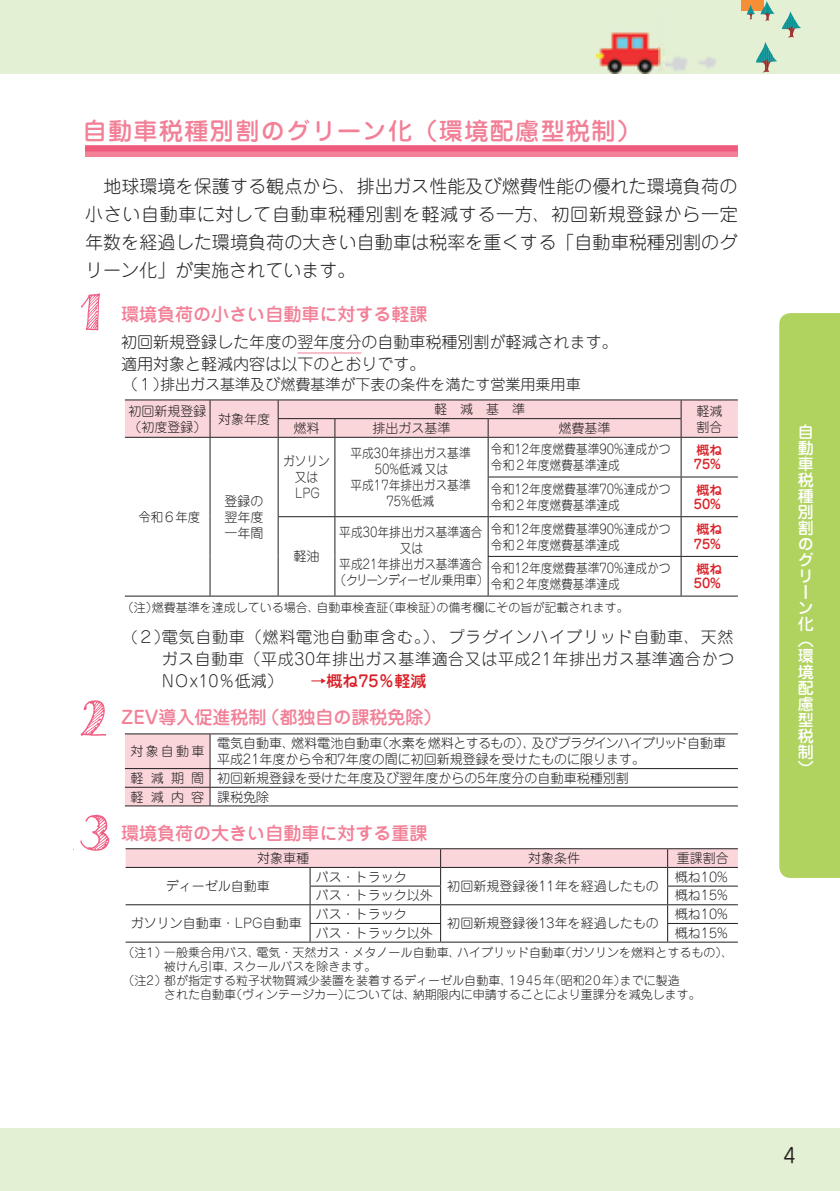
<style>
.page{position:relative;width:840px;height:1191px;background:#fff}
.page>*{position:absolute;margin:0;border:0;box-sizing:border-box;transform-origin:0 0}
.t1{font:500 24px "Jun 34 Pro";letter-spacing:.06em;color:#f28097}
.t2{font:20px "Jun 201 Pro";color:#231f20}
.t3{font:300 18px/28px "Jun 101 Pro";letter-spacing:.005em;color:#231f20;text-align:justify}
.t4{font:500 18px "Jun 34 Pro";color:#f28097}
.t5{font:300 16px/22.2px "Jun 101 Pro";color:#231f20}
.t6{font:500 16px/16px "Jun 34 Pro";color:#fff}
.t7{font:300 15px "Jun 101 Pro";color:#231f20}
.t8{font:300 13px/16px "Jun 101 Pro";color:#231f20}
.t9{font:300 13px/16px "Jun 101 Pro";color:#231f20;scale:.9 1}
.t10{font:500 13px/14px "Jun 34 Pro";color:#da2128}
.t11{font:300 13px "Jun 101 Pro";color:#231f20;scale:.95 1}
.t12{font:300 12px/14px "Jun 101 Pro";color:#231f20}
.t13{font:300 12px "Jun 101 Pro";letter-spacing:.075em;color:#231f20}
.s1{font-size:15px}
.s2{font-family:"Jun 34 Pro";font-weight:500;color:#da2128}
.s3{font-size:18px}
</style>
<div class="page">
<hr style="left:297px;top:352px;width:64px;height:1px;background:#f28097">
<hr style="left:125px;top:399px;width:85px;height:1px;background:#231f20">
<hr style="left:210px;top:399px;width:68px;height:1px;background:#231f20">
<hr style="left:278px;top:399px;width:57px;height:1px;background:#231f20">
<hr style="left:335px;top:399px;width:153px;height:1px;background:#231f20">
<hr style="left:488px;top:399px;width:192px;height:1px;background:#231f20">
<hr style="left:680px;top:399px;width:57px;height:1px;background:#231f20">
<svg style="left:125px;top:400px;width:612px;height:37px;background:#f0ced3"></svg>
<hr style="left:125px;top:437px;width:85px;height:1px;background:#231f20">
<hr style="left:210px;top:437px;width:68px;height:1px;background:#231f20">
<hr style="left:209px;top:438px;width:1px;height:39px;background:#231f20">
<hr style="left:278px;top:437px;width:57px;height:1px;background:#231f20">
<hr style="left:277px;top:438px;width:1px;height:39px;background:#231f20">
<hr style="left:335px;top:437px;width:153px;height:1px;background:#231f20">
<hr style="left:334px;top:438px;width:1px;height:39px;background:#231f20">
<hr style="left:209px;top:477px;width:1px;height:40px;background:#231f20">
<hr style="left:277px;top:477px;width:1px;height:39px;background:#231f20">
<hr style="left:334px;top:477px;width:1px;height:39px;background:#231f20">
<hr style="left:209px;top:517px;width:1px;height:39px;background:#231f20">
<hr style="left:277px;top:517px;width:1px;height:39px;background:#231f20">
<hr style="left:334px;top:517px;width:1px;height:39px;background:#231f20">
<hr style="left:209px;top:556px;width:1px;height:39px;background:#231f20">
<hr style="left:277px;top:556px;width:1px;height:39px;background:#231f20">
<hr style="left:334px;top:556px;width:1px;height:39px;background:#231f20">
<hr style="left:488px;top:437px;width:192px;height:1px;background:#231f20">
<hr style="left:487px;top:438px;width:1px;height:38px;background:#231f20">
<hr style="left:487px;top:477px;width:1px;height:39px;background:#231f20">
<hr style="left:487px;top:517px;width:1px;height:39px;background:#231f20">
<hr style="left:487px;top:557px;width:1px;height:38px;background:#231f20">
<hr style="left:680px;top:437px;width:57px;height:1px;background:#231f20">
<hr style="left:680px;top:438px;width:1px;height:38px;background:#231f20">
<hr style="left:487px;top:476px;width:193px;height:1px;background:#231f20">
<hr style="left:680px;top:477px;width:1px;height:39px;background:#231f20">
<hr style="left:488px;top:516px;width:192px;height:1px;background:#231f20">
<hr style="left:680px;top:517px;width:1px;height:39px;background:#231f20">
<hr style="left:487px;top:556px;width:193px;height:1px;background:#231f20">
<hr style="left:680px;top:557px;width:1px;height:38px;background:#231f20">
<hr style="left:488px;top:595px;width:192px;height:1px;background:#231f20">
<hr style="left:680px;top:476px;width:57px;height:1px;background:#231f20">
<hr style="left:277px;top:516px;width:58px;height:1px;background:#231f20">
<hr style="left:335px;top:516px;width:153px;height:1px;background:#231f20">
<hr style="left:680px;top:516px;width:57px;height:1px;background:#231f20">
<hr style="left:680px;top:556px;width:57px;height:1px;background:#231f20">
<hr style="left:125px;top:595px;width:85px;height:1px;background:#231f20">
<hr style="left:210px;top:595px;width:68px;height:1px;background:#231f20">
<hr style="left:278px;top:595px;width:57px;height:1px;background:#231f20">
<hr style="left:335px;top:595px;width:153px;height:1px;background:#231f20">
<hr style="left:680px;top:595px;width:57px;height:1px;background:#231f20">
<svg style="left:125px;top:848px;width:612px;height:93px"></svg>
<hr style="left:125px;top:941px;width:185px;height:1px;background:#231f20">
<hr style="left:310px;top:941px;width:130px;height:1px;background:#231f20">
<hr style="left:440px;top:941px;width:227px;height:1px;background:#231f20">
<hr style="left:667px;top:941px;width:70px;height:1px;background:#231f20">
<hr style="left:125px;top:733px;width:85px;height:1px;background:#231f20">
<hr style="left:210px;top:733px;width:527px;height:1px;background:#231f20">
<hr style="left:210px;top:768px;width:527px;height:1px;background:#231f20">
<hr style="left:210px;top:787px;width:527px;height:1px;background:#231f20">
<svg style="left:125px;top:734px;width:85px;height:71px;background:#f1ced3"></svg>
<hr style="left:125px;top:805px;width:85px;height:1px;background:#231f20">
<hr style="left:210px;top:805px;width:527px;height:1px;background:#231f20">
<svg style="left:85px;top:151px;width:652px;height:6px;background:#f17c94"></svg>
<div style="left:85px;top:146px;width:652px;height:5px;background:#f05b7d"></div>
<div style="left:0;top:0;width:839px;height:74px;background:#e4f0d4"></div>
<div style="left:741px;top:0;width:22px;height:11px;background:#f68e36"></div>
<svg style="left:746px;top:1px;width:54px;height:72px"></svg>
<img style="left:596px;top:32px;width:120px;height:42px">
<div style="left:0;top:1128px;width:839px;height:63px;background:#e4f0d4"></div>
<svg style="left:81px;top:293px;width:20px;height:37px"></svg>
<svg style="left:80px;top:700px;width:27px;height:36px"></svg>
<svg style="left:80px;top:814px;width:30px;height:37px"></svg>
<svg style="left:779px;top:313px;width:60px;height:565px;background:#b1d363"></svg>
<h1 class="t1" style="left:83px;top:112px;width:559px">自動車税種別割のグリーン化（環境配慮型税制）</h1>
<h3 class="t3" style="left:85px;top:170px;width:653px">　地球環境を保護する観点から、排出ガス性能及び燃費性能の優れた環境負荷の小さい自動車に対して自動車税種別割を軽減する一方、初回新規登録から一定年数を経過した環境負荷の大きい自動車は税率を重くする「自動車税種別割のグリーン化」が実施されています。</h3>
<h3 class="t4" style="left:85px;top:300px;width:344px">　　環境負荷の小さい自動車に対する軽課</h3>
<p class="t5" style="left:121px;top:329px;width:498px">初回新規登録した年度の翌年度分の自動車税種別割が軽減されます。適用対象と軽減内容は以下のとおりです。</p>
<p class="t7" style="left:85px;top:372px;width:497px">　　（１）排出ガス基準及び燃費基準が下表の条件を満たす営業用乗用車</p>
<p class="t8" style="left:128px;top:401px;width:79px">初回新規登録（初度登録）</p>
<p class="t8" style="left:218px;top:409px;width:53px">対象年度</p>
<p class="t8" style="left:434px;top:400px;width:92px">軽　減　基　準</p>
<p class="t8" style="left:696px;top:401px;width:27px">軽減</p>
<p class="t8" style="left:293px;top:418px;width:27px">燃料</p>
<p class="t8" style="left:372px;top:418px;width:79px">排出ガス基準</p>
<p class="t8" style="left:558px;top:418px;width:53px">燃費基準</p>
<p class="t8" style="left:696px;top:417px;width:27px">割合</p>
<p class="t9" style="left:283px;top:451px;width:53px;text-align:center">ガソリン又は<br>LPG</p>
<p class="t9" style="left:350px;top:443px;width:135px;text-align:center">平成30年排出ガス基準<br>50%低減又は<br>平成17年排出ガス基準<br>75%低減</p>
<p class="t9" style="left:490px;top:440px;width:201px">令和12年度燃費基準90%達成かつ令和２年度燃費基準達成</p>
<p class="t10" style="left:693px;top:442px;width:30px">概ね<br>75%</p>
<p class="t9" style="left:490px;top:479px;width:201px">令和12年度燃費基準70%達成かつ令和２年度燃費基準達成</p>
<p class="t10" style="left:693px;top:481px;width:30px">概ね<br>50%</p>
<p class="t8" style="left:224px;top:491px;width:40px;text-align:justify">登録の翌年度一年間</p>
<p class="t11" style="left:138px;top:506px;width:66px">令和６年度</p>
<p class="t9" style="left:334px;top:523px;width:172px;text-align:center">平成30年排出ガス基準適合又は<br>平成21年排出ガス基準適合（クリーンディーゼル乗用車）</p>
<p class="t9" style="left:490px;top:519px;width:201px">令和12年度燃費基準90%達成かつ令和２年度燃費基準達成</p>
<p class="t10" style="left:693px;top:521px;width:30px">概ね<br>75%</p>
<p class="t8" style="left:293px;top:547px;width:27px">軽油</p>
<p class="t9" style="left:490px;top:559px;width:201px">令和12年度燃費基準70%達成かつ令和２年度燃費基準達成</p>
<p class="t10" style="left:693px;top:561px;width:30px">概ね<br>50%</p>
<p class="t12" style="left:122px;top:598px;width:508px">（注）燃費基準を達成している場合、自動車検査証（車検証）の備考欄にその旨が記載されます。</p>
<p class="t5" style="left:162px;top:623px;width:573px;text-align:justify;text-indent:-77px"><span class="s1">　　（</span>２）電気自動車（燃料電池自動車含む。）、プラグインハイブリッド自動車、天然ガス自動車（平成30年排出ガス基準適合又は平成21年排出ガス基準適合かつNOx10％低減）　　 <span class="s2">→概ね75％軽減</span></p>
<h3 class="t4" style="left:121px;top:703px;width:322px">ZEV導入促進税制（都独自の課税免除）</h3>
<p class="t8" style="left:130px;top:741px;width:75px">対象自動車</p>
<p class="t8" style="left:217px;top:733px;width:510px">電気自動車、燃料電池自動車（水素を燃料とするもの）、及びプラグインハイブリッド自動車平成21年度から令和7年度の間に初回新規登録を受けたものに限ります。</p>
<p class="t8" style="left:130px;top:767px;width:499px;line-height:18.6px">軽減期間 初回新規登録を受けた年度及び翌年度からの5年度分の自動車税種別割軽減内容 課税免除</p>
<h3 class="t4" style="left:121px;top:819px;width:308px">環境負荷の大きい自動車に対する重課</h3>
<p class="t8" style="left:257px;top:848px;width:53px">対象車種</p>
<p class="t8" style="left:528px;top:848px;width:53px">対象条件</p>
<p class="t8" style="left:676px;top:848px;width:53px">重課割合</p>
<p class="t8" style="left:166px;top:876px;width:106px">ディーゼル自動車</p>
<p class="t8" style="left:315px;top:867px;width:92px">バス・トラック</p>
<p class="t8" style="left:674px;top:867px;width:54px">概ね10%</p>
<p class="t8" style="left:447px;top:876px;width:213px">初回新規登録後11年を経過したもの</p>
<p class="t8" style="left:315px;top:886px;width:118px">バス・トラック以外</p>
<p class="t8" style="left:674px;top:886px;width:54px">概ね15%</p>
<p class="t8" style="left:315px;top:904px;width:92px">バス・トラック</p>
<p class="t8" style="left:674px;top:904px;width:54px">概ね10%</p>
<p class="t8" style="left:131px;top:914px;width:172px">ガソリン自動車・LPG自動車</p>
<p class="t8" style="left:447px;top:914px;width:213px">初回新規登録後13年を経過したもの</p>
<p class="t8" style="left:315px;top:923px;width:118px">バス・トラック以外</p>
<p class="t8" style="left:674px;top:923px;width:54px">概ね15%</p>
<p class="t12" style="left:457px;top:944px;width:277px">ハイブリッド自動（車ガソリンを燃料とするもの、）</p>
<p class="t12" style="left:256px;top:944px;width:205px">電気・天然ガス・メタノール自動車、</p>
<p class="t12" style="left:164px;top:944px;width:214px;text-indent:-41px">（注1）<br>被けん引車、スクールバスを除きます。</p>
<p class="t12" style="left:164px;top:944px;width:98px">一般乗合用バス、</p>
<p class="t12" style="left:164px;top:972px;width:349px">都が指定する粒子状物質減少装置を装着するディーゼル自動車、</p>
<p class="t12" style="left:164px;top:972px;width:538px;text-indent:-41px">（注2）<br>された自動車（ヴィンテージカー）については、納期限内に申請することにより重課分を減免します。</p>
<p class="t13" style="left:508px;top:970px;width:172px">1945 （年昭和20年ま）でに製造</p>
<p class="t6" style="left:797px;top:422px;width:17px">自動車税種別割のグリーン化（環境配慮型税制）</p>
<h2 class="t2" style="left:782px;top:1139px;width:22px">4<span class="s3">4</span></h2>
</div>
